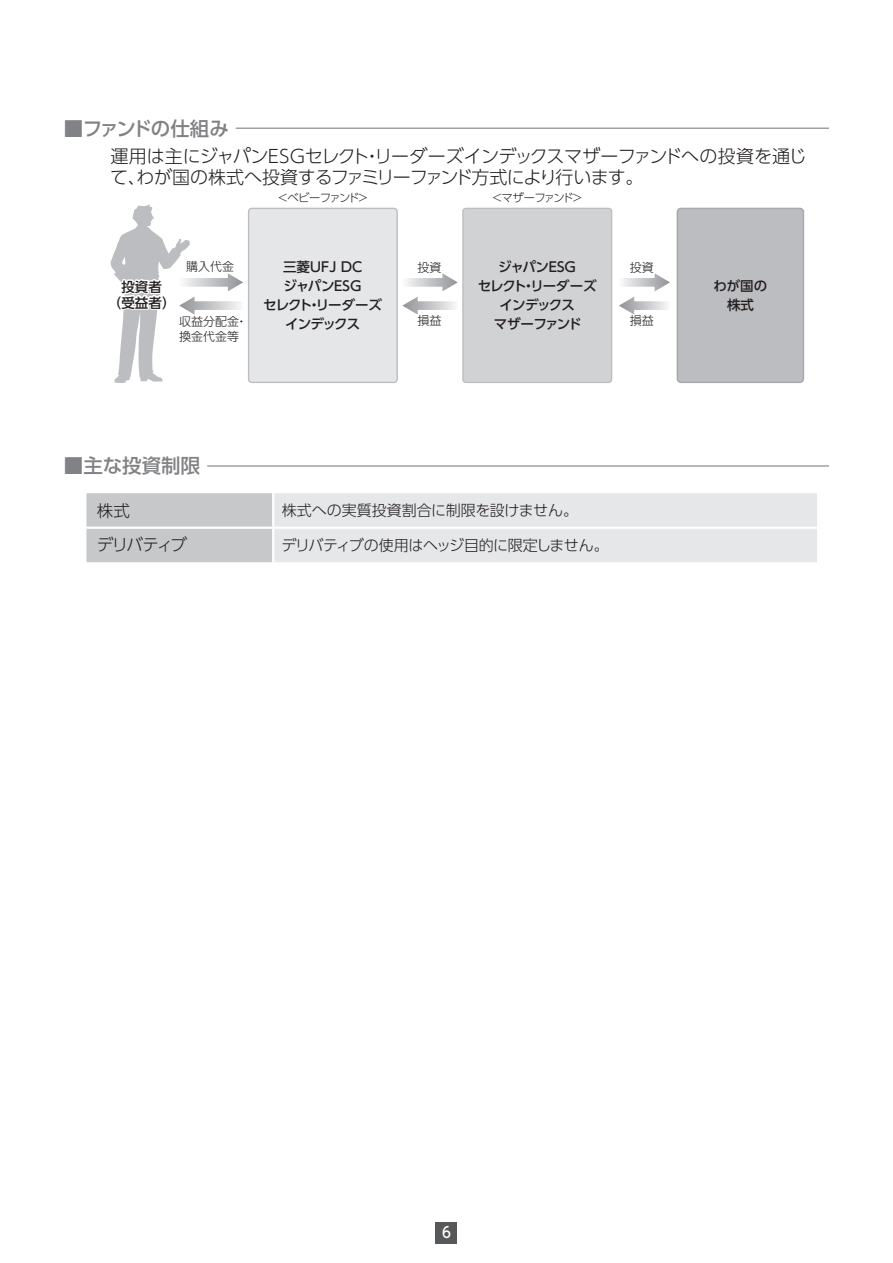
<style>
.page{position:relative;width:893px;height:1263px;background:#fff}
.page>*{position:absolute;margin:0;border:0;box-sizing:border-box;transform-origin:0 0}
.t1{font:500 19.5px "UD Shin Go Pro";letter-spacing:-.06em;color:#808285}
.t2{font:500 19.5px "UD Shin Go Pro";letter-spacing:-.005em;color:#808285}
.t3{font:300 18px/21px "UD Shin Go Pro";letter-spacing:-.05em;color:#231f20}
.t4{font:300 16.5px "UD Shin Go Pro";letter-spacing:-.1em;color:#231f20}
.t5{font:300 15px "UD Shin Go Pro";letter-spacing:-.02em;color:#231f20}
.t6{font:300 15px "UD Shin Go Pro";color:#231f20}
.t7{font:500 15px "UD Shin Go Pro";color:#fff;scale:.9 1}
.t8{font:500 13.5px/18.8px "UD Shin Go Pro";letter-spacing:-.09em;color:#231f20;text-align:center}
.t9{font:500 13.5px/15.8px "UD Shin Go Pro";letter-spacing:-.07em;color:#231f20;text-align:center}
.t10{font:300 12px/15px "UD Shin Go Pro";color:#231f20}
.t11{font:300 11.25px "UD Shin Go Pro";letter-spacing:-.1em;color:#231f20}
</style>
<div class="page">
<div style="left:436px;top:1222px;width:21px;height:21px;background:#57585a"></div>
<div style="left:677px;top:208px;width:127px;height:175px;background:#bcbdc0"></div>
<svg style="left:622px;top:273px;width:48px;height:18px"></svg>
<svg style="left:619px;top:297px;width:48px;height:18px"></svg>
<svg style="left:110px;top:204px;width:502px;height:179px"></svg>
<hr style="left:236px;top:128px;width:593px;height:1px;background:#808285">
<hr style="left:207px;top:465px;width:622px;height:1px;background:#808285">
<svg style="left:86px;top:493px;width:731px;height:69px;background:#dedfe1"></svg>
<hr style="left:272px;top:493px;width:2px;height:34px;background:#fff">
<hr style="left:86px;top:527px;width:187px;height:2px;background:#fff">
<hr style="left:273px;top:527px;width:544px;height:2px;background:#fff">
<hr style="left:272px;top:529px;width:2px;height:33px;background:#fff">
<p class="t1" style="left:64px;top:112px;width:166px">■ファンドの仕組み</p>
<p class="t3" style="left:110px;top:145px;width:698px">運用は主にジャパンＥＳＧセレクト・リーダーズインデックスマザーファンドへの投資を通じて、わが国の株式へ投資するファミリーファンド方式により行います。</p>
<p class="t11" style="left:277px;top:188px;width:93px">＜ベビーファンド＞</p>
<p class="t11" style="left:491px;top:189px;width:93px">＜マザーファンド＞</p>
<p class="t9" style="left:108px;top:278px;width:69px">投資者<br>（受益者）</p>
<p class="t10" style="left:186px;top:258px;width:49px">購入代金</p>
<p class="t10" style="left:179px;top:314px;width:70px">収益分配金・換金代金等</p>
<p class="t8" style="left:263px;top:258px;width:120px">三菱ＵＦＪ ＤＣ<br>ジャパンＥＳＧ<br>セレクト・リーダーズインデックス</p>
<p class="t8" style="left:478px;top:258px;width:120px">ジャパンＥＳＧ<br>セレクト・リーダーズインデックス<br>マザーファンド</p>
<p class="t10" style="left:417px;top:260px;width:25px">投資</p>
<p class="t10" style="left:417px;top:312px;width:25px">損益</p>
<p class="t10" style="left:630px;top:260px;width:25px">投資</p>
<p class="t10" style="left:630px;top:312px;width:25px">損益</p>
<p class="t9" style="left:713px;top:276px;width:55px;line-height:18.8px">わが国の株式</p>
<p class="t2" style="left:64px;top:450px;width:138px">■主な投資制限</p>
<p class="t4" style="left:97px;top:497px;width:34px">株式</p>
<p class="t6" style="left:282px;top:498px;width:298px">株式への実質投資割合に制限を設けません。</p>
<p class="t4" style="left:97px;top:532px;width:92px">デリバティブ</p>
<p class="t5" style="left:282px;top:533px;width:329px">デリバティブの使用はヘッジ目的に限定しません。</p>
<p class="t7" style="left:442px;top:1220px;width:11px">6</p>
</div>
